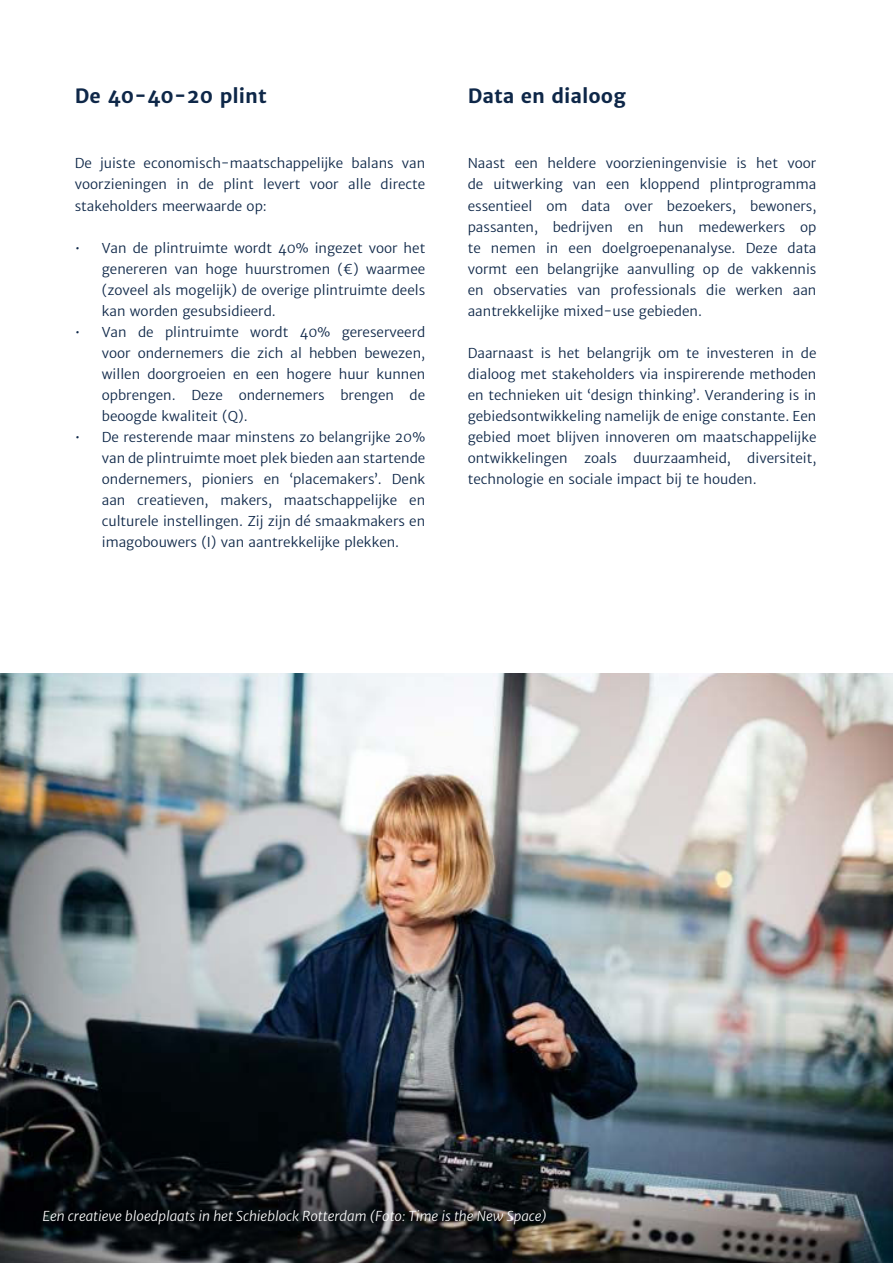
<style>
.page{position:relative;width:893px;height:1263px;background:#fff}
.page>*{position:absolute;margin:0;border:0;box-sizing:border-box;transform-origin:0 0}
.t1{font:700 19.5px "Merriweather Sans";color:#0e2748}
.t2{font:13.5px/21px "Merriweather Sans";color:#0e2748;text-align:justify}
.t3{font:italic 13.5px "Merriweather Sans";color:#fff}
</style>
<div class="page">
<img style="left:0;top:674px;width:893px;height:589px">
<h1 class="t1" style="left:75px;top:86px;width:193px">De 40-40-20 plint</h1>
<h1 class="t1" style="left:468px;top:86px;width:160px">Data en dialoog</h1>
<p class="t2" style="left:75px;top:154px;width:352px">De juiste economisch-maatschappelijke balans van voorzieningen in de plint levert voor alle directe stakeholders meerwaarde op:</p>
<p class="t2" style="left:102px;top:238px;width:325px;text-indent:-27px">• Van de plintruimte wordt 40% ingezet voor het genereren van hoge huurstromen (€) waarmee (zoveel als mogelijk) de overige plintruimte deels kan worden gesubsidieerd.</p>
<p class="t2" style="left:102px;top:322px;width:325px;text-indent:-27px">• Van de plintruimte wordt 40% gereserveerd voor ondernemers die zich al hebben bewezen, willen doorgroeien en een hogere huur kunnen opbrengen. Deze ondernemers brengen de beoogde kwaliteit (Q).</p>
<p class="t2" style="left:102px;top:427px;width:325px;text-indent:-27px">• De resterende maar minstens zo belangrijke 20% van de plintruimte moet plek bieden aan startende ondernemers, pioniers en ‘placemakers’. Denk aan creatieven, makers, maatschappelijke en culturele instellingen. Zij zijn dé smaakmakers en imagobouwers (I) van aantrekkelijke plekken.</p>
<p class="t2" style="left:468px;top:154px;width:350px">Naast een heldere voorzieningenvisie is het voor de uitwerking van een kloppend plintprogramma essentieel om data over bezoekers, bewoners, passanten, bedrijven en hun medewerkers op te nemen in een doelgroepenanalyse. Deze data vormt een belangrijke aanvulling op de vakkennis en observaties van professionals die werken aan aantrekkelijke mixed-use gebieden.</p>
<p class="t2" style="left:468px;top:343px;width:350px">Daarnaast is het belangrijk om te investeren in de dialoog met stakeholders via inspirerende methoden en technieken uit ‘design thinking’. Verandering is in gebiedsontwikkeling namelijk de enige constante. Een gebied moet blijven innoveren om maatschappelijke ontwikkelingen zoals duurzaamheid, diversiteit, technologie en sociale impact bij te houden.</p>
<p class="t3" style="left:43px;top:1209px;width:506px">Een creatieve bloedplaats in het Schieblock Rotterdam (Foto: Time is the New Space)</p>
</div>
